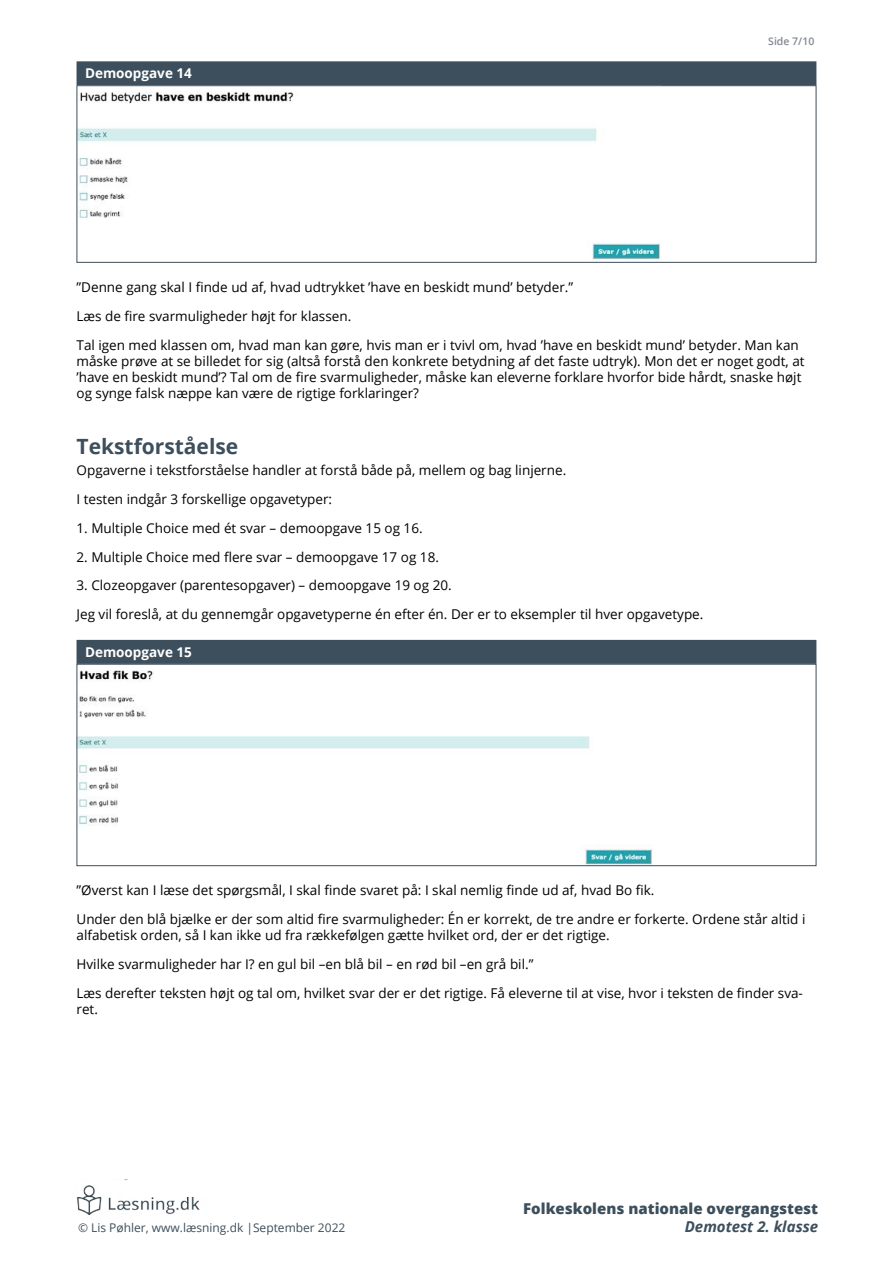
<style>
.page{position:relative;width:893px;height:1263px;background:#fff}
.page>*{position:absolute;margin:0;border:0;box-sizing:border-box;transform-origin:0 0}
.rubrik{font:700 21px "Open Sans";color:#3d4f5c}
.t1{font:800 15px "Open Sans";color:#3d4f5c}
.t2{font:italic 700 15px "Open Sans";color:#3d4f5c}
.brød{font:13.5px/16.2px "Open Sans";color:#000}
.underrubrik{font:700 13.5px "Open Sans";color:#fff}
.t3{font:12px "Open Sans";color:#3d4f5c}
.t4{font:600 10.5px "Open Sans";color:#838893}
</style>
<div class="page">
<img style="left:77px;top:1185px;width:123px;height:30px">
<div style="left:77px;top:61px;width:739px;height:24px;background:#3d4f5c"></div>
<div style="left:77px;top:640px;width:739px;height:24px;background:#3d4f5c"></div>
<img style="left:79px;top:91px;width:581px;height:169px">
<div style="left:77px;top:85px;width:739px;height:178px;border:1px solid #3d4f5c"></div>
<img style="left:79px;top:670px;width:574px;height:194px">
<div style="left:77px;top:664px;width:739px;height:202px;border:1px solid #3d4f5c"></div>
<p class="underrubrik" style="left:85px;top:64px;width:108px">Demoopgave 14</p>
<p class="t4" style="left:768px;top:34px;width:48px">Side 7/10</p>
<p class="brød" style="left:77px;top:278px;width:498px">”Denne gang skal I finde ud af, hvad udtrykket ’have en beskidt mund’ betyder.”</p>
<p class="brød" style="left:77px;top:307px;width:276px">Læs de fire svarmuligheder højt for klassen.</p>
<p class="brød" style="left:77px;top:336px;width:730px">Tal igen med klassen om, hvad man kan gøre, hvis man er i tvivl om, hvad ’have en beskidt mund’ betyder. Man kan måske prøve at se billedet for sig (altså forstå den konkrete betydning af det faste udtryk). Mon det er noget godt, at ’have en beskidt mund’? Tal om de fire svarmuligheder, måske kan eleverne forklare hvorfor bide hårdt, snaske højt og synge falsk næppe kan være de rigtige forklaringer?</p>
<p class="rubrik" style="left:77px;top:432px;width:163px">Tekstforståelse</p>
<p class="brød" style="left:77px;top:461px;width:491px">Opgaverne i tekstforståelse handler at forstå både på, mellem og bag linjerne.</p>
<p class="brød" style="left:77px;top:490px;width:257px">I testen indgår 3 forskellige opgavetyper:</p>
<p class="brød" style="left:77px;top:519px;width:348px">1. Multiple Choice med ét svar – demoopgave 15 og 16.</p>
<p class="brød" style="left:77px;top:548px;width:364px">2. Multiple Choice med flere svar – demoopgave 17 og 18.</p>
<p class="brød" style="left:77px;top:577px;width:377px">3. Clozeopgaver (parentesopgaver) – demoopgave 19 og 20.</p>
<p class="brød" style="left:77px;top:606px;width:628px">Jeg vil foreslå, at du gennemgår opgavetyperne én efter én. Der er to eksempler til hver opgavetype.</p>
<p class="underrubrik" style="left:85px;top:642px;width:108px">Demoopgave 15</p>
<p class="brød" style="left:77px;top:882px;width:579px">”Øverst kan I læse det spørgsmål, I skal finde svaret på: I skal nemlig finde ud af, hvad Bo fik.</p>
<p class="brød" style="left:77px;top:911px;width:730px">Under den blå bjælke er der som altid fire svarmuligheder: Én er korrekt, de tre andre er forkerte. Ordene står altid i alfabetisk orden, så I kan ikke ud fra rækkefølgen gætte hvilket ord, der er det rigtige.</p>
<p class="brød" style="left:77px;top:956px;width:458px">Hvilke svarmuligheder har I? en gul bil –en blå bil – en rød bil –en grå bil.”</p>
<p class="brød" style="left:77px;top:985px;width:728px">Læs derefter teksten højt og tal om, hvilket svar der er det rigtige. Få eleverne til at vise, hvor i teksten de finder sva&shy;ret.</p>
<p class="t1" style="left:523px;top:1197px;width:296px">Folkeskolens nationale overgangstest</p>
<p class="t3" style="left:78px;top:1219px;width:269px">© Lis Pøhler, www.læsning.dk |September 2022</p>
<p class="t2" style="left:685px;top:1216px;width:135px">Demotest 2. klasse</p>
</div>
